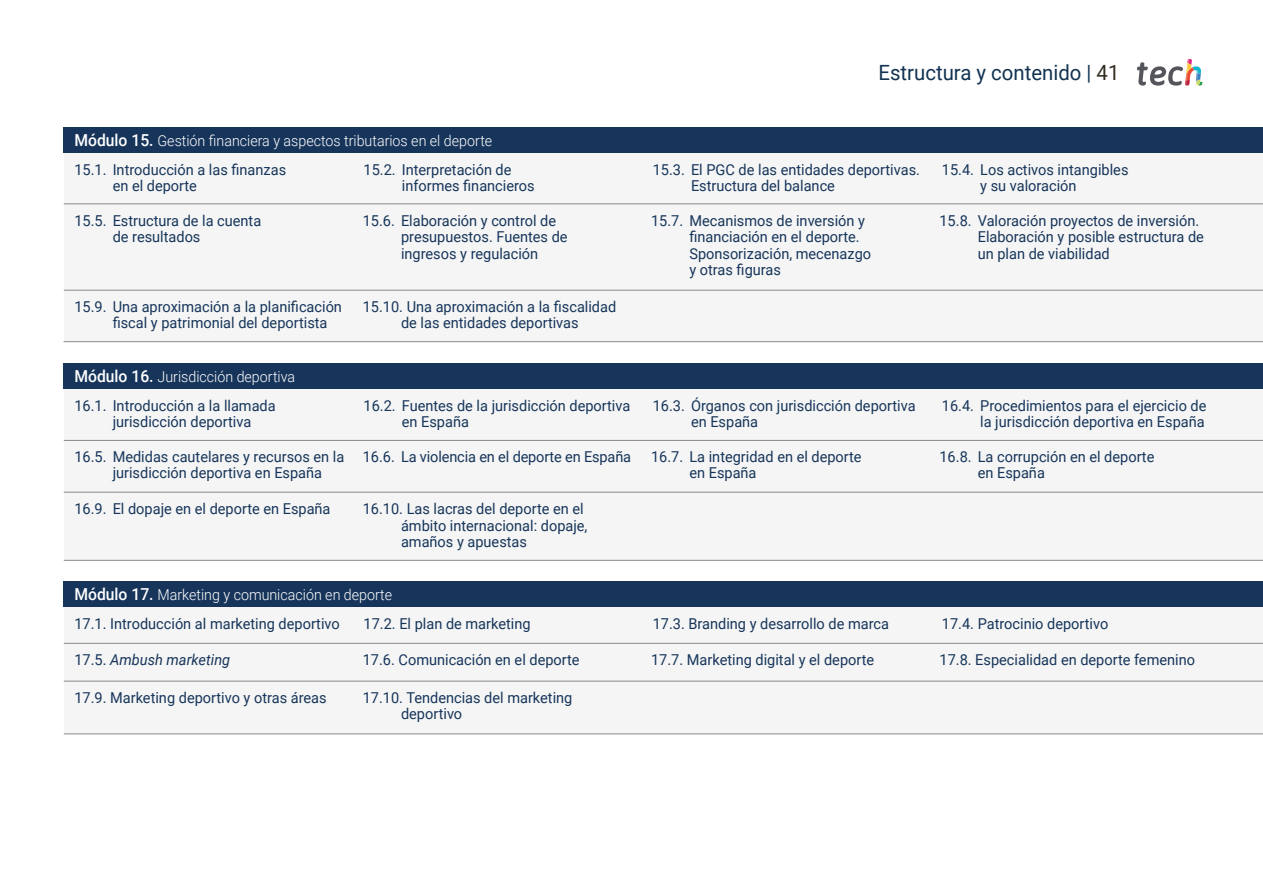
<style>
.page{position:relative;width:1263px;height:893px;background:#fff}
.page>*{position:absolute;margin:0;border:0;box-sizing:border-box;transform-origin:0 0}
.t1{font:21px "Roboto";color:#123352}
.t2{font:15px/16.5px "Roboto";color:#17355b}
.t3{font:300 15px "Roboto";color:#fff;scale:.95 1}
.t4{font:italic 15px "Roboto";color:#17355b}
.s1{font-weight:500;font-size:16.5px}
.s2{color:#312e20}
.s3{font-style:normal}
</style>
<div class="page">
<div style="left:64px;top:153px;width:1199px;height:189px;background:#f4f5f4"></div>
<div style="left:64px;top:128px;width:1199px;height:25px;background:#17355b"></div>
<hr style="left:64px;top:204px;width:1199px;height:1px;background:#878a8e">
<hr style="left:64px;top:341px;width:1199px;height:1px;background:#878a8e">
<hr style="left:64px;top:290px;width:1199px;height:1px;background:#878a8e">
<div style="left:64px;top:389px;width:1199px;height:171px;background:#f4f5f4"></div>
<div style="left:64px;top:363px;width:1199px;height:26px;background:#17355b"></div>
<hr style="left:64px;top:440px;width:1199px;height:1px;background:#878a8e">
<hr style="left:64px;top:492px;width:1199px;height:1px;background:#878a8e">
<hr style="left:64px;top:560px;width:1199px;height:1px;background:#878a8e">
<div style="left:64px;top:607px;width:1199px;height:127px;background:#f4f5f4"></div>
<div style="left:64px;top:581px;width:1199px;height:26px;background:#17355b"></div>
<hr style="left:64px;top:643px;width:1199px;height:1px;background:#878a8e">
<hr style="left:64px;top:681px;width:1199px;height:1px;background:#878a8e">
<hr style="left:64px;top:734px;width:1199px;height:1px;background:#878a8e">
<svg style="left:1137px;top:59px;width:65px;height:27px"></svg>
<p class="t3" style="left:74px;top:130px;width:441px"><span class="s1">Módulo 15.</span> Gestión financiera y aspectos tributarios en el deporte</p>
<h1 class="t1" style="left:878px;top:57px;width:242px">Estructura y contenido | <span class="s2">41</span></h1>
<p class="t2" style="left:113px;top:161px;width:175px;text-indent:-38px">15.1. Introducción a las finanzas en el deporte</p>
<p class="t2" style="left:402px;top:161px;width:134px;text-indent:-38px">15.2. Interpretación de informes financieros</p>
<p class="t2" style="left:691px;top:161px;width:230px;text-indent:-38px">15.3. El PGC de las entidades deportivas.<br>Estructura del balance</p>
<p class="t2" style="left:980px;top:161px;width:150px;text-indent:-38px">15.4. Los activos intangibles y su valoración</p>
<p class="t2" style="left:113px;top:212px;width:150px;text-indent:-38px">15.5. Estructura de la cuenta de resultados</p>
<p class="t2" style="left:401px;top:212px;width:168px;text-indent:-38px">15.6. Elaboración y control de presupuestos. Fuentes de ingresos y regulación</p>
<p class="t2" style="left:689px;top:212px;width:183px;text-indent:-38px">15.7. Mecanismos de inversión y financiación en el deporte.<br>Sponsorización, mecenazgo y otras figuras</p>
<p class="t2" style="left:978px;top:212px;width:228px;text-indent:-38px">15.8. Valoración proyectos de inversión.<br>Elaboración y posible estructura de un plan de viabilidad</p>
<p class="t2" style="left:113px;top:298px;width:231px;text-indent:-38px">15.9. Una aproximación a la planificación fiscal y patrimonial del deportista</p>
<p class="t2" style="left:363px;top:298px;width:255px;text-align:center">15.10. Una aproximación a la fiscalidad de las entidades deportivas</p>
<p class="t3" style="left:74px;top:366px;width:234px"><span class="s1">Módulo 16.</span> Jurisdicción deportiva</p>
<p class="t2" style="left:113px;top:396px;width:165px;text-indent:-38px">16.1. Introducción a la llamada jurisdicción deportiva</p>
<p class="t2" style="left:402px;top:396px;width:230px;text-indent:-38px">16.2. Fuentes de la jurisdicción deportiva en España</p>
<p class="t2" style="left:691px;top:396px;width:226px;text-indent:-38px">16.3. Órganos con jurisdicción deportiva en España</p>
<p class="t2" style="left:942px;top:396px;width:266px;text-align:right">16.4. Procedimientos para el ejercicio de la jurisdicción deportiva en España</p>
<p class="t2" style="left:113px;top:448px;width:233px;text-indent:-38px">16.5. Medidas cautelares y recursos en la jurisdicción deportiva en España</p>
<p class="t2" style="left:363px;top:448px;width:270px">16.6. La violencia en el deporte en España</p>
<p class="t2" style="left:689px;top:448px;width:174px;text-indent:-38px">16.7. La integridad en el deporte en España</p>
<p class="t2" style="left:978px;top:448px;width:178px;text-indent:-38px">16.8. La corrupción en el deporte en España</p>
<p class="t2" style="left:74px;top:500px;width:258px">16.9. El dopaje en el deporte en España</p>
<p class="t2" style="left:401px;top:500px;width:188px;text-indent:-38px">16.10. Las lacras del deporte en el ámbito internacional: dopaje, amaños y apuestas</p>
<p class="t3" style="left:74px;top:584px;width:336px"><span class="s1">Módulo 17.</span> Marketing y comunicación en deporte</p>
<p class="t2" style="left:74px;top:615px;width:267px">17.1. Introducción al marketing deportivo</p>
<p class="t2" style="left:364px;top:615px;width:168px">17.2. El plan de marketing</p>
<p class="t2" style="left:653px;top:615px;width:238px">17.3. Branding y desarrollo de marca</p>
<p class="t2" style="left:942px;top:615px;width:168px">17.4. Patrocinio deportivo</p>
<p class="t4" style="left:74px;top:649px;width:157px"><span class="s3">17.5.</span> Ambush marketing</p>
<p class="t2" style="left:363px;top:651px;width:218px">17.6. Comunicación en el deporte</p>
<p class="t2" style="left:651px;top:651px;width:225px">17.7. Marketing digital y el deporte</p>
<p class="t2" style="left:939px;top:651px;width:257px">17.8. Especialidad en deporte femenino</p>
<p class="t2" style="left:74px;top:689px;width:254px">17.9. Marketing deportivo y otras áreas</p>
<p class="t2" style="left:401px;top:689px;width:173px;text-indent:-38px">17.10. Tendencias del marketing deportivo</p>
</div>
